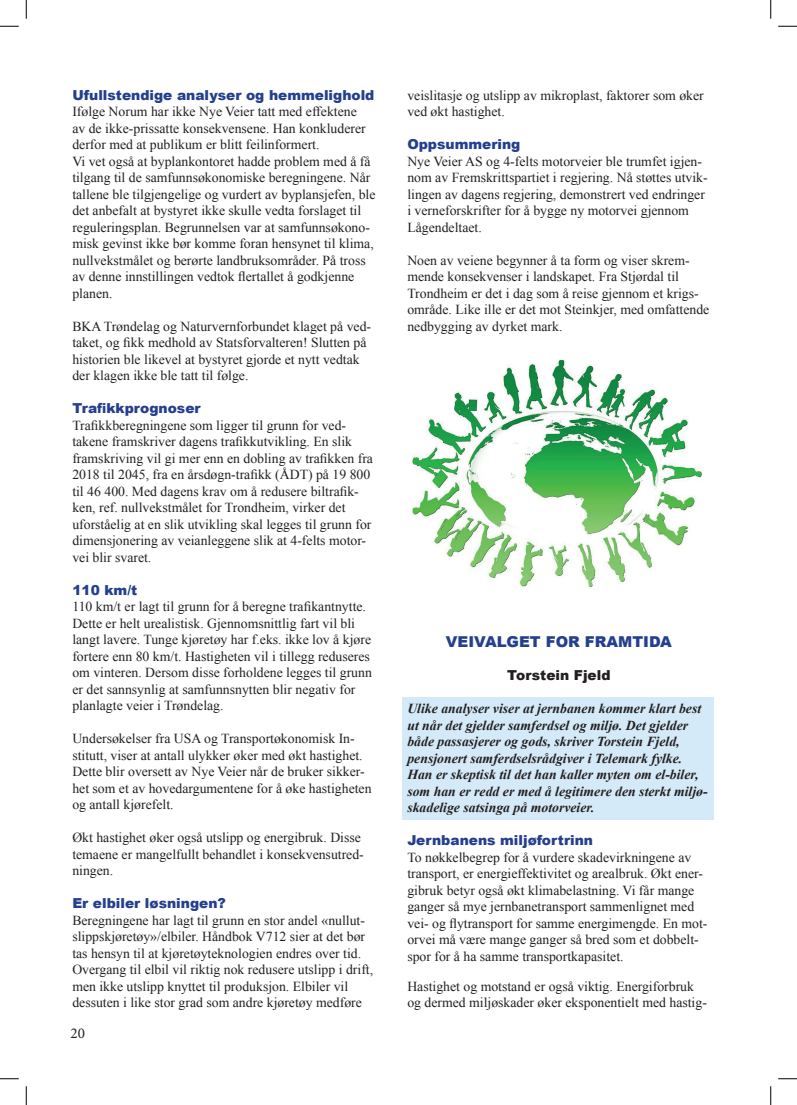
<style>
.page{position:relative;width:797px;height:1105px;background:#fff}
.page>*{position:absolute;margin:0;border:0;box-sizing:border-box;transform-origin:0 0}
.t1{font:900 15px "Arial";color:#253f8e}
.t2{font:15px "Minion Pro";color:#231f20}
.t3{font:13.75px/16.5px "Times New Roman";color:#231f20}
.t4{font:italic 700 13.75px/16.5px "Times New Roman";color:#231f20}
.t5{font:900 13.75px "Arial";color:#253f8e}
.t6{font:900 13.75px "Arial";color:#231f20}
</style>
<div class="page">
<div style="left:402px;top:698px;width:312px;height:122px;background:#d4eaf8"></div>
<img style="left:412px;top:359px;width:290px;height:230px">
<svg style="left:0;top:25px;width:19px;height:2px"></svg>
<svg style="left:778px;top:25px;width:19px;height:2px"></svg>
<svg style="left:0;top:1078px;width:19px;height:1px"></svg>
<svg style="left:778px;top:1078px;width:19px;height:1px"></svg>
<svg style="left:25px;top:0;width:2px;height:19px"></svg>
<svg style="left:25px;top:1086px;width:2px;height:19px"></svg>
<svg style="left:770px;top:0;width:1px;height:19px"></svg>
<svg style="left:770px;top:1086px;width:1px;height:19px"></svg>
<p class="t5" style="left:72px;top:85px;width:303px">Ufullstendige analyser og hemmelighold</p>
<p class="t3" style="left:72px;top:103px;width:304px">Ifølge Norum har ikke Nye Veier tatt med effektene<br>av de ikke-prissatte konsekvensene. Han konkluderer derfor med at publikum er blitt feilinformert.<br>Vi vet også at byplankontoret hadde problem med å få tilgang til de samfunnsøkonomiske beregningene. Når tallene ble tilgjengelige og vurdert av byplansjefen, ble det anbefalt at bystyret ikke skulle vedta forslaget til reguleringsplan. Begrunnelsen var at samfunnsøkono&shy;misk gevinst ikke bør komme foran hensynet til klima, nullvekstmålet og berørte landbruksområder. På tross av denne innstillingen vedtok flertallet å godkjenne planen.</p>
<p class="t3" style="left:72px;top:318px;width:300px">BKA Trøndelag og Naturvernforbundet klaget på ved&shy;taket, og fikk medhold av Statsforvalteren! Slutten på historien ble likevel at bystyret gjorde et nytt vedtak der klagen ikke ble tatt til følge.</p>
<p class="t5" style="left:72px;top:398px;width:130px">Trafikkprognoser</p>
<p class="t3" style="left:72px;top:417px;width:302px">Trafikkberegningene som ligger til grunn for ved&shy;takene framskriver dagens trafikkutvikling. En slik framskriving vil gi mer enn en dobling av trafikken fra 2018 til 2045, fra en årsdøgn-trafikk (ÅDT) på 19 800 til 46 400. Med dagens krav om å redusere biltrafik&shy;ken, ref. nullvekstmålet for Trondheim, virker det uforståelig at en slik utvikling skal legges til grunn for dimensjonering av veianleggene slik at 4-felts motor&shy;vei blir svaret.</p>
<p class="t5" style="left:72px;top:580px;width:66px">110 km/t</p>
<p class="t3" style="left:72px;top:598px;width:301px">110 km/t er lagt til grunn for å beregne trafikantnytte.<br>Dette er helt urealistisk. Gjennomsnittlig fart vil bli langt lavere. Tunge kjøretøy har f.eks. ikke lov å kjøre fortere enn 80 km/t. Hastigheten vil i tillegg reduseres om vinteren. Dersom disse forholdene legges til grunn er det sannsynlig at samfunnsnytten blir negativ for planlagte veier i Trøndelag.</p>
<p class="t3" style="left:72px;top:730px;width:301px">Undersøkelser fra USA og Transportøkonomisk In&shy;stitutt, viser at antall ulykker øker med økt hastighet.<br>Dette blir oversett av Nye Veier når de bruker sikker&shy;het som et av hovedargumentene for å øke hastigheten og antall kjørefelt.</p>
<p class="t3" style="left:72px;top:829px;width:293px">Økt hastighet øker også utslipp og energibruk. Disse temaene er mangelfullt behandlet i konsekvensutred&shy;ningen.</p>
<p class="t5" style="left:72px;top:893px;width:155px">Er elbiler løsningen?</p>
<p class="t3" style="left:72px;top:912px;width:302px">Beregningene har lagt til grunn en stor andel «nullut&shy;slippskjøretøy»/elbiler. Håndbok V712 sier at det bør tas hensyn til at kjøretøyteknologien endres over tid.<br>Overgang til elbil vil riktig nok redusere utslipp i drift, men ikke utslipp knyttet til produksjon. Elbiler vil dessuten i like stor grad som andre kjøretøy medføre</p>
<p class="t2" style="left:71px;top:1023px;width:16px">20</p>
<p class="t3" style="left:407px;top:87px;width:298px">veislitasje og utslipp av mikroplast, faktorer som øker ved økt hastighet.</p>
<p class="t5" style="left:407px;top:134px;width:115px">Oppsummering</p>
<p class="t3" style="left:407px;top:153px;width:302px">Nye Veier AS og 4-felts motorveier ble trumfet igjen&shy;nom av Fremskrittspartiet i regjering. Nå støttes utvik&shy;lingen av dagens regjering, demonstrert ved endringer i verneforskrifter for å bygge ny motorvei gjennom Lågendeltaet.</p>
<p class="t3" style="left:407px;top:252px;width:303px">Noen av veiene begynner å ta form og viser skrem&shy;mende konsekvenser i landskapet. Fra Stjørdal til Trondheim er det i dag som å reise gjennom et krigs&shy;område. Like ille er det mot Steinkjer, med omfattende nedbygging av dyrket mark.</p>
<p class="t1" style="left:446px;top:631px;width:227px">VEIVALGET FOR FRAMTIDA</p>
<p class="t6" style="left:507px;top:665px;width:105px">Torstein Fjeld</p>
<p class="t4" style="left:407px;top:700px;width:302px">Ulike analyser viser at jernbanen kommer klart best ut når det gjelder samferdsel og miljø. Det gjelder både passasjerer og gods, skriver Torstein Fjeld, pensjonert samferdselsrådgiver i Telemark fylke.<br>Han er skeptisk til det han kaller myten om el-biler, som han er redd er med å legitimere den sterkt miljø&shy;skadelige satsinga på motorveier.</p>
<p class="t5" style="left:407px;top:830px;width:187px">Jernbanens miljøfortrinn</p>
<p class="t3" style="left:407px;top:849px;width:301px">To nøkkelbegrep for å vurdere skadevirkningene av transport, er energieffektivitet og arealbruk. Økt ener&shy;gibruk betyr også økt klimabelastning. Vi får mange ganger så mye jernbanetransport sammenlignet med vei- og flytransport for samme energimengde. En mot&shy;orvei må være mange ganger så bred som et dobbelt&shy;spor for å ha samme transportkapasitet.</p>
<p class="t3" style="left:407px;top:978px;width:301px">Hastighet og motstand er også viktig. Energiforbruk og dermed miljøskader øker eksponentielt med hastig-</p>
</div>
